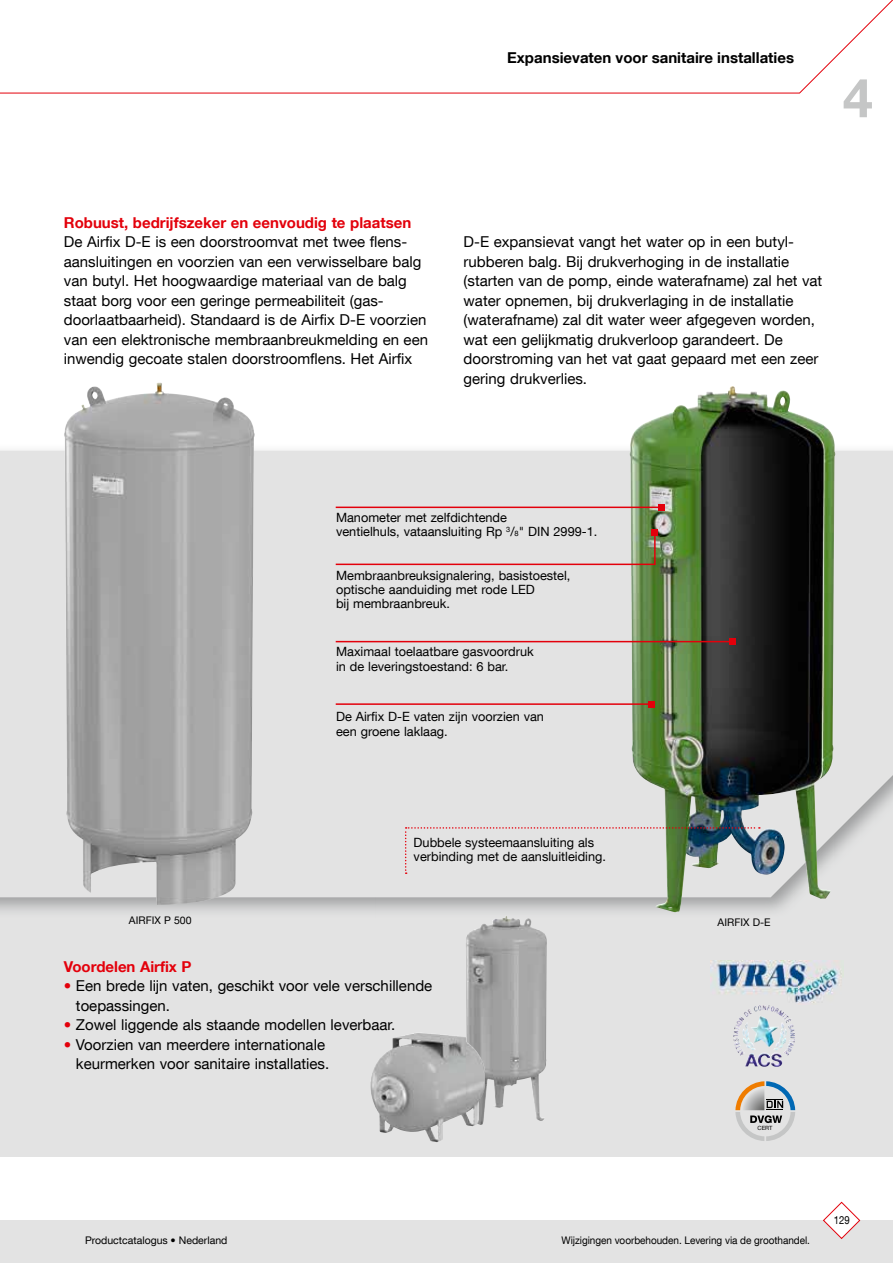
<style>
.page{position:relative;width:893px;height:1263px;background:#fff}
.page>*{position:absolute;margin:0;border:0;box-sizing:border-box;transform-origin:0 0}
.t1{font:700 54px "Helvetica Neue LT Com";color:#c5c6c6}
.t2{font:15px/19.5px "Helvetica Neue LT Com";color:#000}
.t3{font:700 15px "Helvetica Neue LT Com";color:#e3000b}
.t4{font:700 15px "Helvetica Neue LT Com";color:#000}
.t5{font:12.75px/14.2px "Helvetica Neue LT Com";color:#000}
.t6{font:11.25px "Helvetica Neue LT Com";color:#000;scale:.85 1}
.t7{font:10.5px "Helvetica Neue LT Com";letter-spacing:-.005em;color:#000;scale:.95 1}
.t8{font:10.5px "Helvetica Neue LT Com";letter-spacing:-.005em;color:#000}
.t9{font:5.85px "Helvetica Neue LT Com";color:#000}
.s1{font-size:7.5px}
.s2{color:#e3000b}
</style>
<div class="page">
<div style="left:0;top:1220px;width:893px;height:43px;background:#e3e3e3"></div>
<svg style="left:0;top:0;width:893px;height:94px"></svg>
<svg style="left:823px;top:1201px;width:38px;height:38px"></svg>
<div style="left:0;top:706px;width:893px;height:451px;background:#e3e3e3"></div>
<div style="left:0;top:451px;width:893px;height:413px;background:#e3e3e3"></div>
<img style="left:466px;top:916px;width:70px;height:196px">
<img style="left:629px;top:388px;width:206px;height:524px">
<hr style="left:336px;top:507px;width:325px;height:1px;background:#e3000b">
<svg style="left:658px;top:504px;width:6px;height:6px"></svg>
<hr style="left:336px;top:641px;width:397px;height:1px;background:#e3000b">
<svg style="left:730px;top:639px;width:6px;height:6px"></svg>
<hr style="left:336px;top:703px;width:315px;height:2px;background:#e3000b">
<svg style="left:648px;top:701px;width:6px;height:6px"></svg>
<svg style="left:405px;top:827px;width:355px;height:47px"></svg>
<svg style="left:334px;top:529px;width:324px;height:37px"></svg>
<img style="left:64px;top:383px;width:188px;height:522px">
<img style="left:747px;top:1005px;width:32px;height:9px">
<img style="left:710px;top:960px;width:132px;height:43px">
<img style="left:370px;top:1037px;width:115px;height:105px">
<svg style="left:735px;top:1081px;width:60px;height:60px"></svg>
<p class="t4" style="left:507px;top:49px;width:288px">Expansievaten voor sanitaire installaties</p>
<h1 class="t1" style="left:843px;top:64px;width:32px">4</h1>
<p class="t3" style="left:64px;top:213px;width:349px">Robuust, bedrijfszeker en eenvoudig te plaatsen</p>
<p class="t2" style="left:64px;top:232px;width:366px">De Airfix D-E is een doorstroomvat met twee flens&shy;aansluitingen en voorzien van een verwisselbare balg van butyl. Het hoogwaardige materiaal van de balg staat borg voor een geringe permeabiliteit (gas&shy;doorlaatbaarheid). Standaard is de Airfix D-E voorzien van een elektronische membraanbreukmelding en een inwendig gecoate stalen doorstroomflens. Het Airfix</p>
<p class="t2" style="left:464px;top:232px;width:360px">D-E expansievat vangt het water op in een butyl&shy;rubberen balg. Bij drukverhoging in de installatie (starten van de pomp, einde waterafname) zal het vat water opnemen, bij drukverlaging in de installatie (waterafname) zal dit water weer afgegeven worden, wat een gelijkmatig drukverloop garandeert. De doorstroming van het vat gaat gepaard met een zeer gering drukverlies.</p>
<p class="t5" style="left:336px;top:510px;width:263px">Manometer met zelfdichtende<br>ventielhuls, vataansluiting Rp <sup>3</sup>/<span class="s1">8</span>" DIN 2999-1.</p>
<p class="t5" style="left:336px;top:568px;width:236px">Membraanbreuksignalering, basistoestel, optische aanduiding met rode LED<br>bij membraanbreuk.</p>
<p class="t5" style="left:336px;top:644px;width:199px">Maximaal toelaatbare gasvoordruk in de leveringstoestand: 6 bar.</p>
<p class="t5" style="left:336px;top:709px;width:210px">De Airfix D-E vaten zijn voorzien van een groene laklaag.</p>
<p class="t8" style="left:129px;top:914px;width:64px">AIRFIX P 500</p>
<p class="t5" style="left:414px;top:835px;width:194px">Dubbele systeemaansluiting als verbinding met de aansluitleiding.</p>
<p class="t3" style="left:64px;top:957px;width:129px">Voordelen Airfix P</p>
<p class="t2" style="left:76px;top:976px;width:358px;text-indent:-12px"><span class="s2">•</span> Een brede lijn vaten, geschikt voor vele verschillende toepassingen.</p>
<p class="t2" style="left:64px;top:1015px;width:333px"><span class="s2">•</span> Zowel liggende als staande modellen leverbaar.</p>
<p class="t2" style="left:64px;top:1034px;width:267px;text-align:right"><span class="s2">•</span> Voorzien van meerdere internationale keurmerken voor sanitaire installaties.</p>
<p class="t8" style="left:718px;top:915px;width:54px">AIRFIX D-E</p>
<p class="t9" style="left:757px;top:1124px;width:16px">CERT</p>
<p class="t8" style="left:85px;top:1234px;width:144px">Productcatalogus • Nederland</p>
<p class="t7" style="left:562px;top:1234px;width:263px">Wijzigingen voorbehouden. Levering via de groothandel.</p>
<p class="t6" style="left:834px;top:1213px;width:20px">129</p>
</div>
